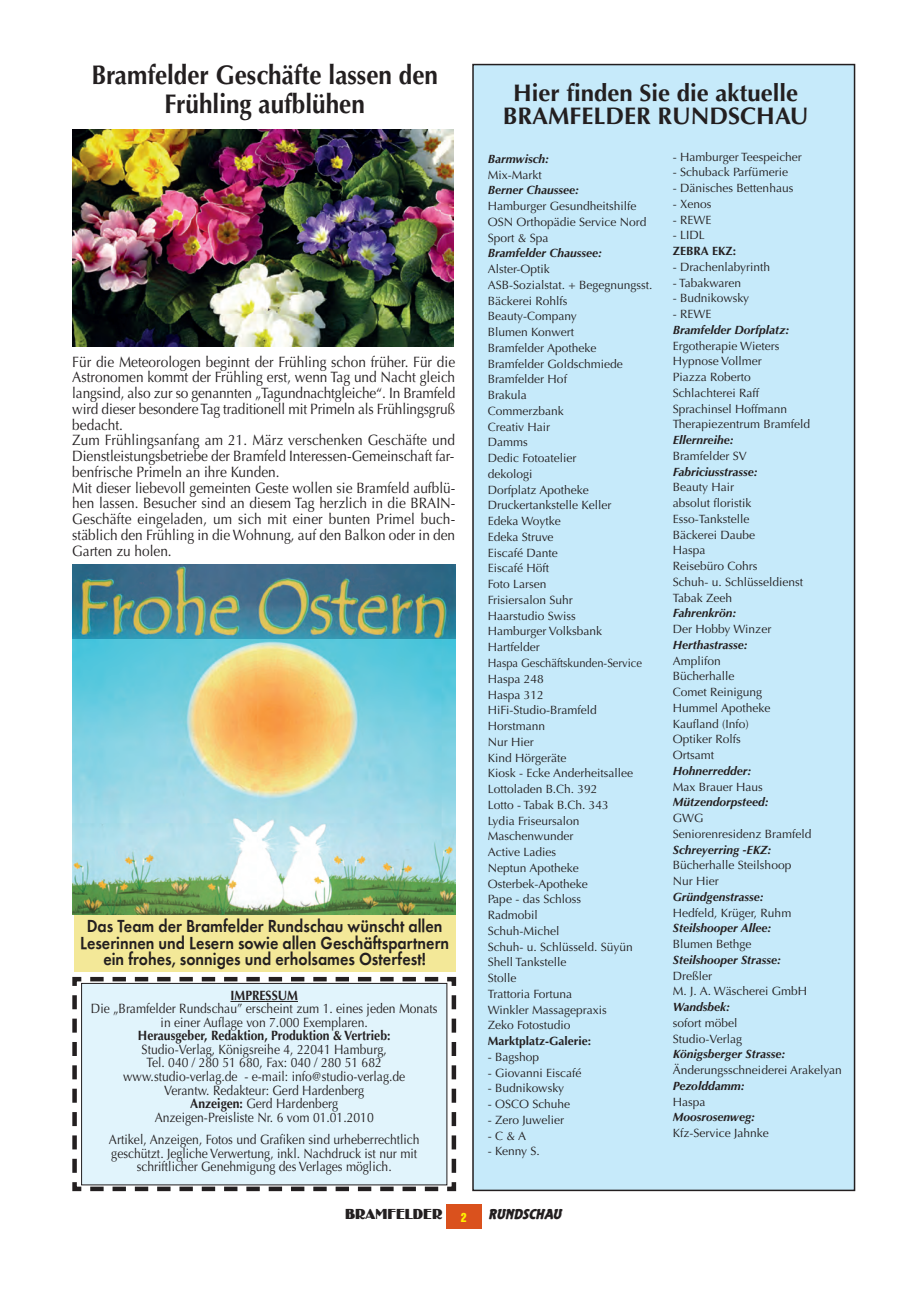
<style>
.page{position:relative;width:919px;height:1289px;background:#fff}
.page>*{position:absolute;margin:0;border:0;box-sizing:border-box;transform-origin:0 0}
.t1{font:700 27px/28.5px "Optima";color:#231f20;text-align:center;scale:.9 1}
.t2{font:700 24px/22.2px "Optima";color:#231f20;text-align:center}
.t3{font:18px/16.5px "Function Demi";color:#231f20;text-align:center;scale:.9 1}
.t4{font:15px/15.8px "Optima";color:#231f20;scale:.91 1}
.t5{font:15px "Birmingham";color:#231f20}
.t6{font:italic 15px "Elmshorn";color:#231f20}
.t7{font:13.5px/13.5px "Optima";color:#231f20;text-align:center;scale:.9 1}
.t8{font:700 13.5px "Optima";color:#231f20;scale:.9 1}
.t9{font:700 12.75px "Hegel Inserat";color:#fff101}
.t10{font:12px/15.8px "Optima";color:#231f20}
.t11{font:italic 700 12px "Optima";color:#231f20}
.t12{font:700 12px "Optima";color:#231f20}
.s1{font-weight:700}
</style>
<div class="page">
<div style="left:446px;top:1203px;width:35px;height:24px;background:#da511d"></div>
<div style="left:473px;top:65px;width:381px;height:1125px;background:#c6eafa"></div>
<div style="left:472px;top:64px;width:383px;height:1127px;border:2px solid #231f20"></div>
<svg style="left:72px;top:976px;width:385px;height:216px"></svg>
<div style="left:82px;top:983px;width:365px;height:201px;background:#e1f4fc"></div>
<div style="left:81px;top:983px;width:366px;height:202px;border:1px solid #231f20"></div>
<hr style="left:230px;top:1001px;width:68px;height:1px;background:#231f20">
<img style="left:72px;top:129px;width:381px;height:217px">
<img style="left:72px;top:564px;width:383px;height:350px">
<div style="left:74px;top:915px;width:381px;height:56px;background:#f3e898"></div>
<svg style="left:73px;top:639px;width:383px;height:275px;background:#a3cdc0"></svg>
<h1 class="t1" style="left:91px;top:63px;width:386px">Bramfelder Geschäfte lassen den<br>Frühling aufblühen</h1>
<p class="t4" style="left:72px;top:355px;width:422px">Für die Meteorologen beginnt der Frühling schon früher. Für die Astronomen kommt der Frühling erst, wenn Tag und Nacht gleich langsind, also zur so genannten „Tagundnachtgleiche“. In Bramfeld wird dieser besondere Tag traditionell mit Primeln als Frühlingsgruß bedacht.<br>Zum Frühlingsanfang am 21. März verschenken Geschäfte und Dienstleistungsbetriebe der Bramfeld Interessen-Gemeinschaft far&shy;benfrische Primeln an ihre Kunden.<br>Mit dieser liebevoll gemeinten Geste wollen sie Bramfeld aufblü&shy;hen lassen. Besucher sind an diesem Tag herzlich in die BRAIN-Geschäfte eingeladen, um sich mit einer bunten Primel buch&shy;stäblich den Frühling in die Wohnung, auf den Balkon oder in den Garten zu holen.</p>
<h3 class="t3" style="left:80px;top:917px;width:411px">Das Team der Bramfelder Rundschau wünscht allen<br>Leserinnen und Lesern sowie allen Geschäftspartnern ein frohes, sonniges und erholsames Osterfest!</h3>
<p class="t8" style="left:230px;top:989px;width:77px">IMPRESSUM</p>
<p class="t7" style="left:91px;top:1003px;width:386px">Die „Bramfelder Rundschau” erscheint zum 1. eines jeden Monats in einer Auflage von 7.000 Exemplaren.</p>
<p class="t8" style="left:138px;top:1030px;width:282px">Herausgeber, Redaktion, Produktion &amp; Vertrieb:</p>
<p class="t7" style="left:123px;top:1043px;width:315px">Studio-Verlag, Königsreihe 4, 22041 Hamburg,<br>Tel. 040 / 280 51 680, Fax: 040 / 280 51 682 www.studio-verlag.de - e-mail: info@studio-verlag.de Verantw. Redakteur: Gerd Hardenberg<br><span class="s1">Anzeigen:</span> Gerd Hardenberg<br>Anzeigen-Preisliste Nr. 6 vom 01.01.2010</p>
<p class="t7" style="left:109px;top:1133px;width:346px">Artikel, Anzeigen, Fotos und Grafiken sind urheberrechtlich geschützt. Jegliche Verwertung, inkl. Nachdruck ist nur mit schriftlicher Genehmigung des Verlages möglich.</p>
<h2 class="t2" style="left:502px;top:84px;width:307px">Hier finden Sie die aktuelle<br>BRAMFELDER RUNDSCHAU</h2>
<p class="t11" style="left:487px;top:154px;width:63px">Barmwisch:</p>
<p class="t10" style="left:487px;top:168px;width:55px">Mix-Markt</p>
<p class="t11" style="left:487px;top:185px;width:93px">Berner Chaussee:</p>
<p class="t10" style="left:487px;top:199px;width:160px">Hamburger Gesundheitshilfe<br>OSN Orthopädie Service Nord<br>Sport &amp; Spa</p>
<p class="t11" style="left:487px;top:248px;width:116px">Bramfelder Chaussee:</p>
<p class="t10" style="left:487px;top:262px;width:166px">Alster-Optik<br>ASB-Sozialstat. + Begegnungsst.<br>Bäckerei Rohlfs<br>Beauty-Company<br>Blumen Konwert<br>Bramfelder Apotheke<br>Bramfelder Goldschmiede<br>Bramfelder Hof<br>Brakula<br>Commerzbank<br>Creativ Hair<br>Damms<br>Dedic Fotoatelier<br>dekologi<br>Dorfplatz Apotheke<br>Druckertankstelle Keller<br>Edeka Woytke<br>Edeka Struve<br>Eiscafé Dante<br>Eiscafé Höft<br>Foto Larsen<br>Frisiersalon Suhr<br>Haarstudio Swiss<br>Hamburger Volksbank<br>Hartfelder<br>Haspa Geschäftskunden-Service<br>Haspa 248<br>Haspa 312<br>HiFi-Studio-Bramfeld<br>Horstmann<br>Nur Hier<br>Kind Hörgeräte<br>Kiosk - Ecke Anderheitsallee<br>Lottoladen B.Ch. 392<br>Lotto - Tabak B.Ch. 343<br>Lydia Friseursalon<br>Maschenwunder<br>Active Ladies<br>Neptun Apotheke<br>Osterbek-Apotheke<br>Pape - das Schloss<br>Radmobil<br>Schuh-Michel<br>Schuh- u. Schlüsseld. Süyün<br>Shell Tankstelle<br>Stolle<br>Trattoria Fortuna<br>Winkler Massagepraxis<br>Zeko Fotostudio</p>
<p class="t12" style="left:487px;top:1036px;width:105px">Marktplatz-Galerie:</p>
<p class="t10" style="left:487px;top:1050px;width:53px">- Bagshop</p>
<p class="t10" style="left:487px;top:1065px;width:95px">- Giovanni Eiscafé</p>
<p class="t10" style="left:487px;top:1081px;width:78px">- Budnikowsky</p>
<p class="t10" style="left:487px;top:1097px;width:84px">- OSCO Schuhe</p>
<p class="t10" style="left:487px;top:1113px;width:78px">- Zero Juwelier</p>
<p class="t10" style="left:487px;top:1128px;width:40px">- C &amp; A</p>
<p class="t10" style="left:487px;top:1144px;width:54px">- Kenny S.</p>
<p class="t10" style="left:672px;top:150px;width:131px">- Hamburger Teespeicher</p>
<p class="t10" style="left:672px;top:165px;width:117px">- Schuback Parfümerie</p>
<p class="t10" style="left:672px;top:181px;width:122px">- Dänisches Bettenhaus</p>
<p class="t10" style="left:672px;top:197px;width:40px">- Xenos</p>
<p class="t10" style="left:672px;top:213px;width:40px">- REWE</p>
<p class="t10" style="left:672px;top:228px;width:34px">- LIDL</p>
<p class="t12" style="left:672px;top:246px;width:65px">ZEBRA EKZ:</p>
<p class="t10" style="left:672px;top:260px;width:99px">- Drachenlabyrinth</p>
<p class="t10" style="left:672px;top:276px;width:70px">- Tabakwaren</p>
<p class="t10" style="left:672px;top:291px;width:78px">- Budnikowsky</p>
<p class="t10" style="left:672px;top:307px;width:40px">- REWE</p>
<p class="t11" style="left:672px;top:325px;width:118px">Bramfelder Dorfplatz:</p>
<p class="t10" style="left:672px;top:339px;width:139px">Ergotherapie Wieters<br>Hypnose Vollmer<br>Piazza Roberto<br>Schlachterei Raff<br>Sprachinsel Hoffmann<br>Therapiezentrum Bramfeld</p>
<p class="t11" style="left:672px;top:435px;width:62px">Ellernreihe:</p>
<p class="t10" style="left:672px;top:449px;width:75px">Bramfelder SV</p>
<p class="t11" style="left:672px;top:466px;width:87px">Fabriciusstrasse:</p>
<p class="t10" style="left:672px;top:480px;width:132px">Beauty Hair<br>absolut floristik<br>Esso-Tankstelle<br>Bäckerei Daube<br>Haspa<br>Reisebüro Cohrs<br>Schuh- u. Schlüsseldienst<br>Tabak Zeeh</p>
<p class="t11" style="left:672px;top:608px;width:65px">Fahrenkrön:</p>
<p class="t10" style="left:672px;top:622px;width:100px">Der Hobby Winzer</p>
<p class="t11" style="left:672px;top:640px;width:77px">Herthastrasse:</p>
<p class="t10" style="left:672px;top:654px;width:99px">Amplifon<br>Bücherhalle<br>Comet Reinigung<br>Hummel Apotheke<br>Kaufland (Info)<br>Optiker Rolfs<br>Ortsamt</p>
<p class="t11" style="left:672px;top:766px;width:80px">Hohnerredder:</p>
<p class="t10" style="left:672px;top:779px;width:91px">Max Brauer Haus</p>
<p class="t11" style="left:672px;top:797px;width:97px">Mützendorpsteed:</p>
<p class="t10" style="left:672px;top:811px;width:140px">GWG<br>Seniorenresidenz Bramfeld</p>
<p class="t11" style="left:672px;top:844px;width:100px">Schreyerring -EKZ:</p>
<p class="t10" style="left:672px;top:858px;width:120px">Bücherhalle Steilshoop<br>Nur Hier</p>
<p class="t11" style="left:672px;top:892px;width:93px">Gründgenstrasse:</p>
<p class="t10" style="left:672px;top:905px;width:120px">Hedfeld, Krüger, Ruhm</p>
<p class="t11" style="left:672px;top:923px;width:100px">Steilshooper Allee:</p>
<p class="t10" style="left:672px;top:937px;width:80px">Blumen Bethge</p>
<p class="t11" style="left:672px;top:954px;width:110px">Steilshooper Strasse:</p>
<p class="t10" style="left:672px;top:968px;width:136px">Dreßler<br>M. J. A. Wäscherei GmbH</p>
<p class="t11" style="left:672px;top:1002px;width:59px">Wandsbek:</p>
<p class="t10" style="left:672px;top:1016px;width:71px">sofort möbel<br>Studio-Verlag</p>
<p class="t11" style="left:672px;top:1049px;width:114px">Königsberger Strasse:</p>
<p class="t10" style="left:672px;top:1063px;width:170px">Änderungsschneiderei Arakelyan</p>
<p class="t11" style="left:672px;top:1080px;width:73px">Pezolddamm:</p>
<p class="t10" style="left:672px;top:1094px;width:34px">Haspa</p>
<p class="t11" style="left:672px;top:1112px;width:84px">Moosrosenweg:</p>
<p class="t10" style="left:672px;top:1126px;width:97px">Kfz-Service Jahnke</p>
<p class="t5" style="left:345px;top:1205px;width:99px">BRAMFELDER</p>
<p class="t9" style="left:461px;top:1210px;width:7px">2</p>
<p class="t6" style="left:488px;top:1205px;width:77px">RUNDSCHAU</p>
</div>
